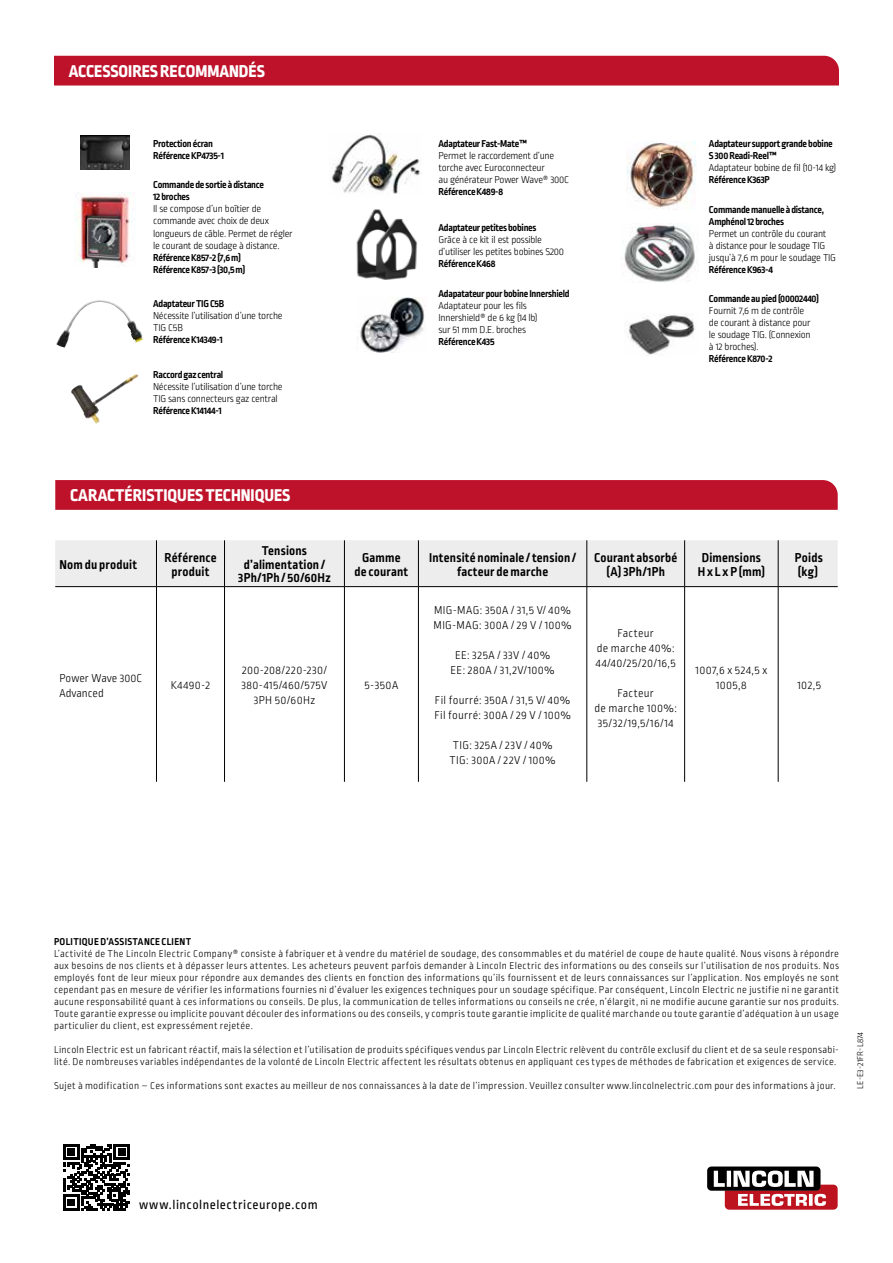
<style>
.page{position:relative;width:893px;height:1263px;background:#fff}
.page>*{position:absolute;margin:0;border:0;box-sizing:border-box;transform-origin:0 0}
.t1{font:800 18px "Ropa Sans Pro";color:#fff}
.t2{font:700 13.5px/13.5px "Ropa Sans Pro";letter-spacing:.015em;color:#000;text-align:center}
.t3{font:13.5px "Ropa Sans Pro";letter-spacing:.04em;color:#000}
.t4{font:300 12px/15px "Ropa Sans Pro";letter-spacing:.03em;color:#000;text-align:center}
.t5{font:300 12px/15px "Ropa Sans Pro";color:#000}
.t6{font:300 10.5px/12px "Ropa Sans Pro";letter-spacing:.02em;color:#000;text-align:justify}
.t7{font:300 10.5px/12px "Ropa Sans Pro";letter-spacing:-.025em;color:#000}
.t8{font:700 10.5px/12px "Ropa Sans Pro";letter-spacing:-.025em;color:#000}
.t9{font:700 10.5px "Ropa Sans Pro";letter-spacing:.025em;color:#000}
.t10{font:300 9px "Ropa Sans Pro";letter-spacing:.005em;color:#000}
</style>
<div class="page">
<svg style="left:63px;top:1144px;width:67px;height:66px"></svg>
<svg style="left:55px;top:480px;width:783px;height:30px;background:#bd142c"></svg>
<div style="left:55px;top:540px;width:783px;height:46px;background:#ededed"></div>
<hr style="left:156px;top:540px;width:1px;height:46px;background:#000">
<hr style="left:224px;top:540px;width:1px;height:46px;background:#000">
<hr style="left:344px;top:540px;width:1px;height:46px;background:#000">
<hr style="left:418px;top:540px;width:1px;height:46px;background:#000">
<hr style="left:587px;top:540px;width:1px;height:46px;background:#000">
<hr style="left:684px;top:540px;width:1px;height:46px;background:#000">
<hr style="left:778px;top:540px;width:1px;height:46px;background:#000">
<hr style="left:55px;top:586px;width:101px;height:1px;background:#000">
<hr style="left:156px;top:586px;width:69px;height:1px;background:#000">
<hr style="left:156px;top:587px;width:1px;height:195px;background:#000">
<hr style="left:225px;top:586px;width:119px;height:1px;background:#000">
<hr style="left:224px;top:587px;width:1px;height:195px;background:#000">
<hr style="left:344px;top:586px;width:74px;height:1px;background:#000">
<hr style="left:344px;top:587px;width:1px;height:195px;background:#000">
<hr style="left:418px;top:586px;width:169px;height:1px;background:#000">
<hr style="left:418px;top:587px;width:1px;height:195px;background:#000">
<hr style="left:587px;top:586px;width:98px;height:1px;background:#000">
<hr style="left:587px;top:587px;width:1px;height:195px;background:#000">
<hr style="left:685px;top:586px;width:93px;height:1px;background:#000">
<hr style="left:684px;top:587px;width:1px;height:195px;background:#000">
<hr style="left:778px;top:586px;width:60px;height:1px;background:#000">
<hr style="left:778px;top:587px;width:1px;height:195px;background:#000">
<svg style="left:707px;top:1166px;width:131px;height:43px"></svg>
<div style="left:54px;top:56px;width:785px;height:30px;background:#bd122a"></div>
<img style="left:75px;top:192px;width:59px;height:76px">
<img style="left:332px;top:134px;width:89px;height:60px">
<img style="left:356px;top:209px;width:61px;height:71px">
<img style="left:357px;top:297px;width:69px;height:55px">
<img style="left:626px;top:142px;width:70px;height:67px">
<img style="left:624px;top:223px;width:71px;height:59px">
<img style="left:625px;top:314px;width:70px;height:42px">
<img style="left:81px;top:136px;width:48px;height:33px">
<img style="left:71px;top:374px;width:68px;height:50px">
<img style="left:56px;top:300px;width:87px;height:47px">
<h1 class="t1" style="left:69px;top:60px;width:198px">ACCESSOIRES RECOMMANDÉS</h1>
<p class="t8" style="left:153px;top:138px;width:72px">Protection écran<br>Référence KP4735-1</p>
<p class="t8" style="left:153px;top:180px;width:112px">Commande de sortie à distance<br>12 broches</p>
<p class="t7" style="left:153px;top:204px;width:141px">Il se compose d’un boîtier de commande avec choix de deux longueurs de câble. Permet de régler le courant de soudage à distance.</p>
<p class="t8" style="left:153px;top:252px;width:94px">Référence K857-2 (7,6 m)<br>Référence K857-3 (30,5 m)</p>
<p class="t8" style="left:153px;top:298px;width:73px">Adaptateur TIG C5B</p>
<p class="t7" style="left:153px;top:311px;width:131px">Nécessite l’utilisation d’une torche<br>TIG C5B</p>
<p class="t8" style="left:153px;top:334px;width:71px">Référence K14349-1</p>
<p class="t8" style="left:153px;top:369px;width:72px">Raccord gaz central</p>
<p class="t7" style="left:153px;top:381px;width:131px">Nécessite l’utilisation d’une torche<br>TIG sans connecteurs gaz central</p>
<p class="t8" style="left:153px;top:405px;width:70px">Référence K14144-1</p>
<h1 class="t1" style="left:70px;top:484px;width:222px">CARACTÉRISTIQUES TECHNIQUES</h1>
<p class="t8" style="left:438px;top:138px;width:90px">Adaptateur Fast-Mate™</p>
<p class="t7" style="left:438px;top:150px;width:132px">Permet le raccordement d’une torche avec Euroconnecteur<br>au générateur Power Wave® 300C</p>
<p class="t8" style="left:438px;top:186px;width:66px">Référence K489-8</p>
<p class="t8" style="left:438px;top:222px;width:100px">Adaptateur petites bobines</p>
<p class="t7" style="left:438px;top:234px;width:127px">Grâce à ce kit il est possible d’utiliser les petites bobines S200</p>
<p class="t8" style="left:438px;top:258px;width:58px">Référence K468</p>
<p class="t8" style="left:438px;top:288px;width:133px">Adapatateur pour bobine Innershield</p>
<p class="t7" style="left:438px;top:300px;width:100px">Adaptateur pour les fils<br>Innershield® de 6 kg (14 lb) sur 51 mm D.E. broches</p>
<p class="t8" style="left:438px;top:336px;width:58px">Référence K435</p>
<p class="t8" style="left:709px;top:138px;width:125px">Adaptateur support grande bobine<br>S 300 Readi-Reel™</p>
<p class="t7" style="left:709px;top:162px;width:129px">Adaptateur bobine de fil (10-14 kg)</p>
<p class="t8" style="left:709px;top:174px;width:62px">Référence K363P</p>
<p class="t8" style="left:709px;top:204px;width:117px">Commande manuelle à distance,<br>Amphénol 12 broches</p>
<p class="t7" style="left:709px;top:228px;width:129px">Permet un contrôle du courant<br>à distance pour le soudage TIG jusqu’à 7,6 m pour le soudage TIG</p>
<p class="t8" style="left:709px;top:264px;width:65px">Référence K963-4</p>
<p class="t8" style="left:709px;top:293px;width:111px">Commande au pied (00002440)</p>
<p class="t7" style="left:709px;top:305px;width:103px">Fournit 7,6 m de contrôle de courant à distance pour le soudage TIG. (Connexion à 12 broches).</p>
<p class="t8" style="left:709px;top:353px;width:65px">Référence K870-2</p>
<p class="t2" style="left:60px;top:558px;width:79px">Nom du produit</p>
<p class="t2" style="left:164px;top:552px;width:54px">Référence produit</p>
<p class="t2" style="left:238px;top:545px;width:94px">Tensions d’alimentation /<br>3Ph/1Ph / 50/60Hz</p>
<p class="t2" style="left:355px;top:552px;width:55px">Gamme de courant</p>
<p class="t2" style="left:429px;top:552px;width:149px">Intensité nominale / tension / facteur de marche</p>
<p class="t2" style="left:594px;top:552px;width:85px">Courant absorbé (A) 3Ph/1Ph</p>
<p class="t2" style="left:698px;top:552px;width:69px">Dimensions<br>H x L x P (mm)</p>
<p class="t2" style="left:795px;top:552px;width:29px;text-align:left">Poids (kg)</p>
<p class="t5" style="left:60px;top:671px;width:84px">Power Wave 300C<br>Advanced</p>
<p class="t4" style="left:171px;top:678px;width:41px">K4490-2</p>
<p class="t4" style="left:241px;top:663px;width:88px">200-208/220-230/<br>380-415/460/575V<br>3PH 50/60Hz</p>
<p class="t4" style="left:364px;top:678px;width:35px">5-350A</p>
<p class="t4" style="left:434px;top:603px;width:139px;text-align:left">MIG-MAG: 350A / 31,5 V/ 40%<br>MIG-MAG: 300A / 29 V / 100%</p>
<p class="t4" style="left:451px;top:648px;width:105px">EE: 325A / 33V / 40%<br>EE: 280A / 31,2V/100%</p>
<p class="t4" style="left:434px;top:693px;width:138px;text-align:left">Fil fourré: 350A / 31,5 V/ 40%<br>Fil fourré: 300A / 29 V / 100%</p>
<p class="t4" style="left:450px;top:738px;width:108px;text-align:left">TIG: 325A / 23V / 40%<br>TIG: 300A / 22V / 100%</p>
<p class="t4" style="left:596px;top:626px;width:81px">Facteur<br>de marche 40%:<br>44/40/25/20/16,5</p>
<p class="t4" style="left:594px;top:686px;width:84px">Facteur<br>de marche 100%:<br>35/32/19,5/16/14</p>
<p class="t4" style="left:696px;top:663px;width:73px">1007,6 x 524,5 x<br>1005,8</p>
<p class="t4" style="left:797px;top:678px;width:25px">102,5</p>
<p class="t9" style="left:54px;top:936px;width:139px">POLITIQUE D’ASSISTANCE CLIENT</p>
<p class="t6" style="left:54px;top:949px;width:787px">L’activité de The Lincoln Electric Company® consiste à fabriquer et à vendre du matériel de soudage, des consommables et du matériel de coupe de haute qualité. Nous visons à répondre aux besoins de nos clients et à dépasser leurs attentes. Les acheteurs peuvent parfois demander à Lincoln Electric des informations ou des conseils sur l’utilisation de nos produits. Nos employés font de leur mieux pour répondre aux demandes des clients en fonction des informations qu’ils fournissent et de leurs connaissances sur l’application. Nos employés ne sont cependant pas en mesure de vérifier les informations fournies ni d’évaluer les exigences techniques pour un soudage spécifique. Par conséquent, Lincoln Electric ne justifie ni ne garantit aucune responsabilité quant à ces informations ou conseils. De plus, la communication de telles informations ou conseils ne crée, n’élargit, ni ne modifie aucune garantie sur nos produits.<br>Toute garantie expresse ou implicite pouvant découler des informations ou des conseils, y compris toute garantie implicite de qualité marchande ou toute garantie d’adéquation à un usage particulier du client, est expressément rejetée.</p>
<p class="t6" style="left:54px;top:1045px;width:786px">Lincoln Electric est un fabricant réactif, mais la sélection et l’utilisation de produits spécifiques vendus par Lincoln Electric relèvent du contrôle exclusif du client et de sa seule responsabi&shy;lité. De nombreuses variables indépendantes de la volonté de Lincoln Electric affectent les résultats obtenus en appliquant ces types de méthodes de fabrication et exigences de service.</p>
<p class="t6" style="left:54px;top:1081px;width:783px">Sujet à modification – Ces informations sont exactes au meilleur de nos connaissances à la date de l’impression. Veuillez consulter www.lincolnelectric.com pour des informations à jour.</p>
<p class="t10" style="left:855px;top:1089px;width:58px;rotate:-90deg">LE-E3-21FR-L874</p>
<p class="t3" style="left:139px;top:1197px;width:180px">www.lincolnelectriceurope.com</p>
</div>
